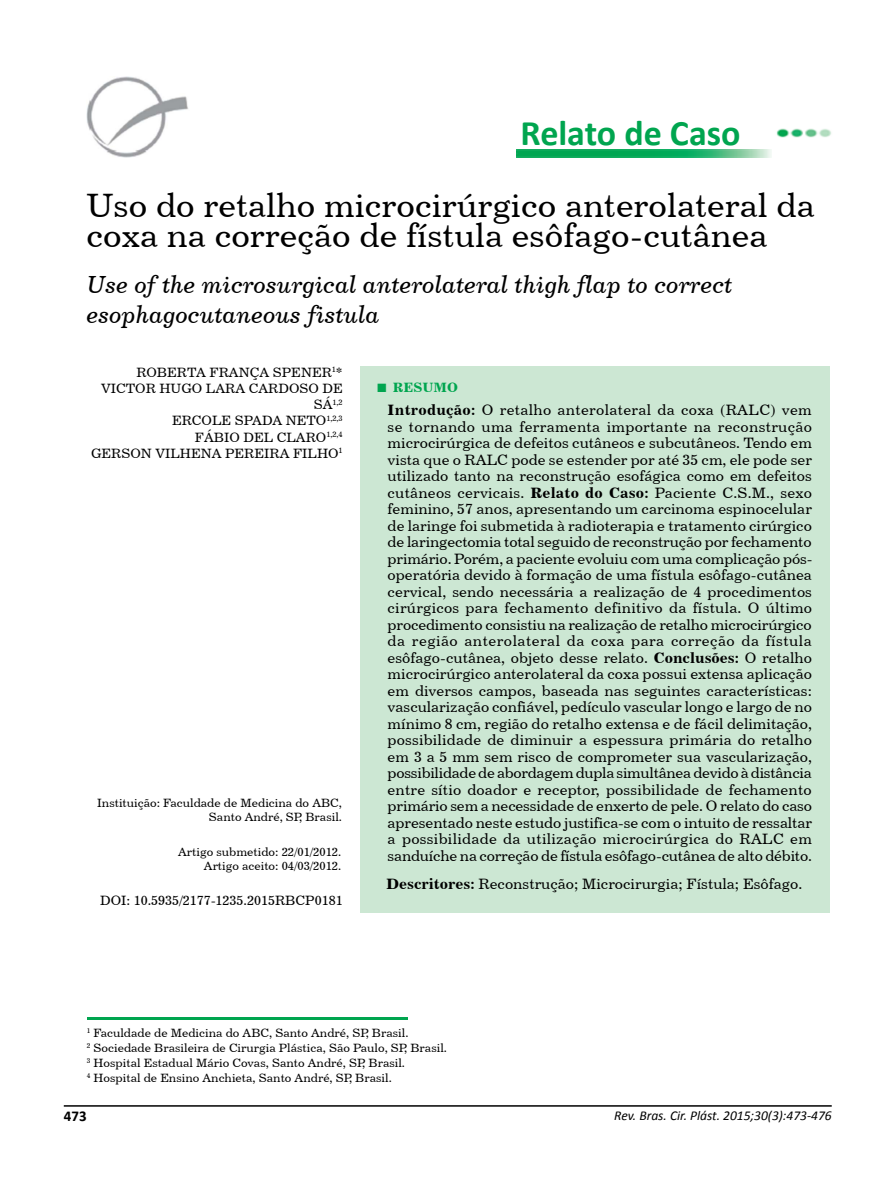
<style>
.page{position:relative;width:893px;height:1191px;background:#fff}
.page>*{position:absolute;margin:0;border:0;box-sizing:border-box;transform-origin:0 0}
.t1{font:700 36px "Calibri";color:#00a54f}
.t2{font:33.75px/30px "Century 731 BT Roman A";color:#000}
.t3{font:24.75px/30px "Century 731 BT Italic A";color:#000}
.t4{font:15px/16.5px "Century 731 BT Roman A";letter-spacing:-.015em;color:#000;text-align:justify}
.t5{font:700 15px "Calibri";color:#000}
.t6{font:13.5px/16.2px "Century 731 BT Roman A";color:#000;text-align:right}
.t7{font:italic 13.5px "Calibri";color:#000}
.t8{font:13.5px "Century 731 BT Bold A";color:#00a54f}
.t9{font:12px/15px "Century 731 BT Roman A";color:#000;text-align:right}
.t10{font:7.8px "Century 731 BT Roman A";color:#000}
.s1{font-size:13.5px}
.s2{font-family:"Times New Roman";font-weight:700;font-size:18px}
.s3{font-family:"Century 731 BT Bold A"}
</style>
<div class="page">
<hr style="left:64px;top:1105px;width:768px;height:1px;background:#000">
<img style="left:776px;top:128px;width:55px;height:10px">
<img style="left:87px;top:77px;width:101px;height:81px">
<div style="left:360px;top:366px;width:470px;height:547px;background:#cce7d3"></div>
<hr style="left:87px;top:1016px;width:320px;height:3px;background:#00a54f">
<img style="left:517px;top:150px;width:255px;height:7px">
<h1 class="t1" style="left:521px;top:108px;width:221px">Relato de Caso</h1>
<h2 class="t2" style="left:86px;top:189px;width:730px">Uso do retalho microcirúrgico anterolateral da coxa na correção de fístula esôfago-cutânea</h2>
<h3 class="t3" style="left:87px;top:269px;width:647px">Use of the microsurgical anterolateral thigh flap to correct esophagocutaneous fistula</h3>
<p class="t6" style="left:101px;top:364px;width:243px">ROBERTA FRANÇA SPENER<sup>1</sup>*<br>VICTOR HUGO LARA CARDOSO DE</p>
<p class="t10" style="left:314px;top:397px;width:31px"><span class="s1">SÁ</span>1,2</p>
<p class="t6" style="left:91px;top:412px;width:253px">ERCOLE SPADA NETO<sup>1,2,3<br></sup>FÁBIO DEL CLARO<sup>1,2,4<br></sup>GERSON VILHENA PEREIRA FILHO<sup>1</sup></p>
<p class="t9" style="left:97px;top:795px;width:246px;line-height:14.4px">Instituição: Faculdade de Medicina do ABC,<br>Santo André, SP, Brasil.</p>
<p class="t9" style="left:178px;top:844px;width:165px;line-height:14.4px">Artigo submetido: 22/01/2012.<br>Artigo aceito: 04/03/2012.</p>
<p class="t6" style="left:100px;top:892px;width:244px">DOI: 10.5935/2177-1235.2015RBCP0181</p>
<p class="t8" style="left:376px;top:379px;width:83px"><span class="s2">■</span> RESUMO</p>
<p class="t4" style="left:388px;top:401px;width:426px"><span class="s3">Introdução:</span> O retalho anterolateral da coxa (RALC) vem se tornando uma ferramenta importante na reconstrução microcirúrgica de defeitos cutâneos e subcutâneos. Tendo em vista que o RALC pode se estender por até 35 cm, ele pode ser utilizado tanto na reconstrução esofágica como em defeitos cutâneos cervicais. <span class="s3">Relato do Caso:</span> Paciente C.S.M., sexo feminino, 57 anos, apresentando um carcinoma espinocelular de laringe foi submetida à radioterapia e tratamento cirúrgico de laringectomia total seguido de reconstrução por fechamento primário. Porém, a paciente evoluiu com uma complicação pós&shy;operatória devido à formação de uma fístula esôfago-cutânea cervical, sendo necessária a realização de 4 procedimentos cirúrgicos para fechamento definitivo da fístula. O último procedimento consistiu na realização de retalho microcirúrgico da região anterolateral da coxa para correção da fístula esôfago-cutânea, objeto desse relato. <span class="s3">Conclusões:</span> O retalho microcirúrgico anterolateral da coxa possui extensa aplicação em diversos campos, baseada nas seguintes características: vascularização confiável, pedículo vascular longo e largo de no mínimo 8 cm, região do retalho extensa e de fácil delimitação, possibilidade de diminuir a espessura primária do retalho em 3 a 5 mm sem risco de comprometer sua vascularização, possibilidade de abordagem dupla simultânea devido à distância entre sítio doador e receptor, possibilidade de fechamento primário sem a necessidade de enxerto de pele. O relato do caso apresentado neste estudo justifica-se com o intuito de ressaltar a possibilidade da utilização microcirúrgica do RALC em sanduíche na correção de fístula esôfago-cutânea de alto débito.</p>
<p class="t4" style="left:387px;top:875px;width:417px"><span class="s3">Descritores:</span> Reconstrução; Microcirurgia; Fístula; Esôfago.</p>
<p class="t9" style="left:87px;top:1024px;width:362px;text-align:left"><sup>1</sup> Faculdade de Medicina do ABC, Santo André, SP, Brasil.<br><sup>2</sup> Sociedade Brasileira de Cirurgia Plástica, São Paulo, SP, Brasil.<br><sup>3</sup> Hospital Estadual Mário Covas, Santo André, SP, Brasil.<br><sup>4</sup> Hospital de Ensino Anchieta, Santo André, SP, Brasil.</p>
<p class="t5" style="left:64px;top:1105px;width:24px">473</p>
<p class="t7" style="left:614px;top:1106px;width:219px">Rev. Bras. Cir. Plást. 2015;30(3):473-476</p>
</div>
